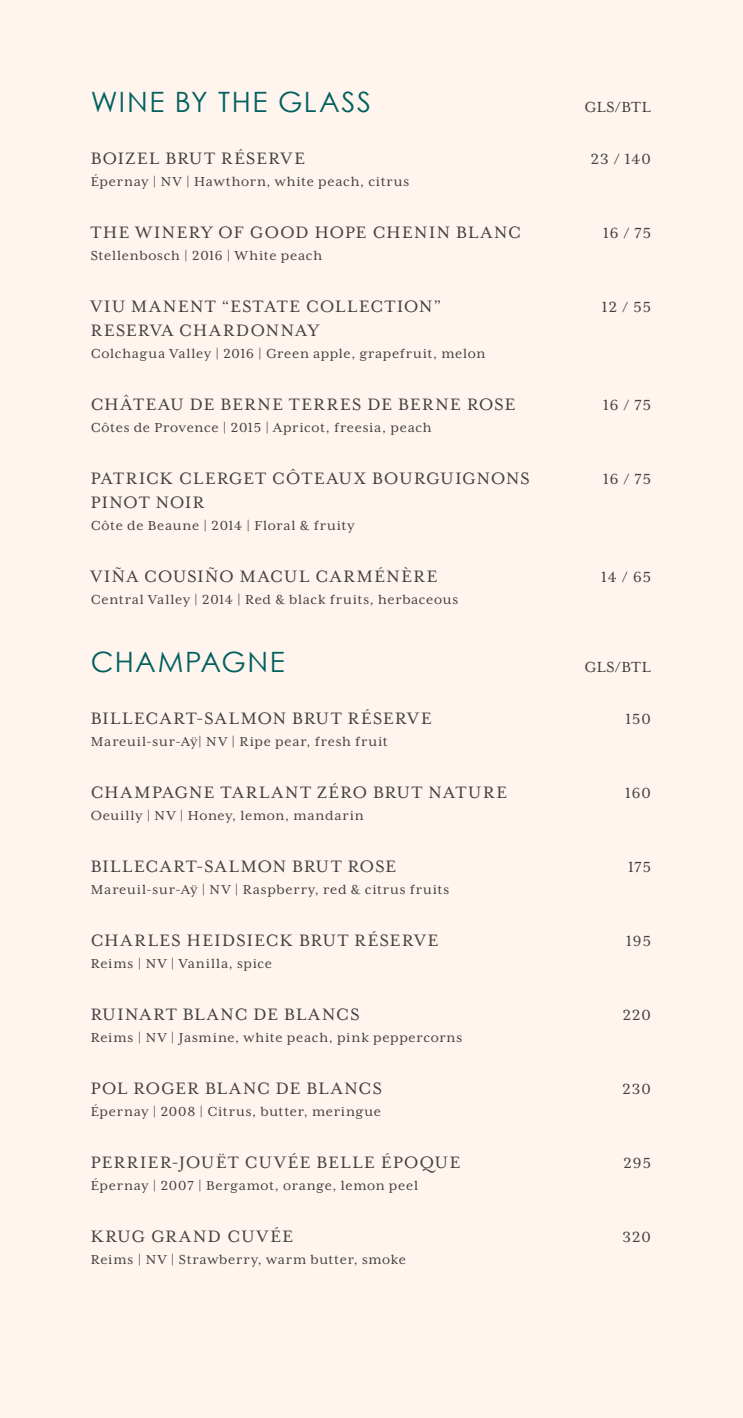
<style>
.page{position:relative;width:743px;height:1418px;background:#fff}
.page>*{position:absolute;margin:0;border:0;box-sizing:border-box;transform-origin:0 0}
.t1{font:28px "Century Gothic";letter-spacing:.055em;color:#00615f}
.t2{font:19px "Mrs Eaves XL Serif OT";letter-spacing:.085em;color:#414042}
.t3{font:19px "Mrs Eaves XL Serif OT";letter-spacing:.06em;color:#414042}
.t4{font:19px "Mrs Eaves XL Serif OT";letter-spacing:.05em;color:#414042}
.t5{font:16.8px "Mrs Eaves XL Serif OT";letter-spacing:.06em;color:#414042}
.t6{font:15px "Mrs Eaves XL Serif OT";letter-spacing:.05em;color:#414042}
</style>
<div class="page">
<div style="left:0;top:0;width:743px;height:1417px;background:#fff4ee"></div>
<h1 class="t1" style="left:91px;top:85px;width:282px">WINE BY THE GLASS</h1>
<p class="t5" style="left:584px;top:98px;width:68px">GLS/BTL</p>
<p class="t2" style="left:91px;top:149px;width:216px">Boizel Brut Réserve</p>
<p class="t5" style="left:590px;top:150px;width:62px">23 / 140</p>
<p class="t6" style="left:91px;top:174px;width:320px">Épernay | NV | Hawthorn, white peach, citrus</p>
<p class="t2" style="left:91px;top:223px;width:431px">The Winery of Good Hope Chenin Blanc</p>
<p class="t5" style="left:603px;top:224px;width:49px">16 / 75</p>
<p class="t6" style="left:91px;top:248px;width:233px">Stellenbosch | 2016 | White peach</p>
<p class="t2" style="left:91px;top:297px;width:153px">Viu Manent “Estat</p>
<p class="t2" style="left:289px;top:297px;width:31px">e Coll</p>
<p class="t2" style="left:359px;top:297px;width:84px">ection”</p>
<p class="t5" style="left:601px;top:298px;width:51px">12 / 55</p>
<p class="t2" style="left:91px;top:321px;width:104px">Reserva Cha</p>
<p class="t2" style="left:223px;top:321px;width:98px">rdonnay</p>
<p class="t6" style="left:91px;top:346px;width:396px">Colchagua Valley | 2016 | Green apple, grapefruit, melon</p>
<p class="t2" style="left:91px;top:395px;width:389px">Château de Berne Terres de Berne Ros</p>
<p class="t2" style="left:505px;top:395px;width:12px">e</p>
<p class="t5" style="left:603px;top:396px;width:49px">16 / 75</p>
<p class="t6" style="left:91px;top:420px;width:342px">Côtes de Provence | 2015 | Apricot, freesia, peach</p>
<p class="t2" style="left:91px;top:469px;width:12px">Pat</p>
<p class="t2" style="left:126px;top:469px;width:401px">rick Clerget Côteaux Bourguignons</p>
<p class="t5" style="left:603px;top:470px;width:49px">16 / 75</p>
<p class="t2" style="left:91px;top:493px;width:115px">Pinot Noir</p>
<p class="t6" style="left:91px;top:518px;width:266px">Côte de Beaune | 2014 | Floral &amp; fruity</p>
<p class="t2" style="left:91px;top:567px;width:348px">Viña Cousiño Macul Carménère</p>
<p class="t5" style="left:601px;top:568px;width:51px">14 / 65</p>
<p class="t6" style="left:91px;top:592px;width:369px">Central Valley | 2014 | Red &amp; black fruits, herbaceous</p>
<h1 class="t1" style="left:91px;top:645px;width:195px">CHAMPAGNE</h1>
<p class="t5" style="left:584px;top:658px;width:68px">GLS/BTL</p>
<p class="t2" style="left:91px;top:709px;width:342px">Billecart-Salmon Brut Réserve</p>
<p class="t5" style="left:625px;top:710px;width:27px">150</p>
<p class="t6" style="left:91px;top:734px;width:298px">Mareuil-sur-Aÿ| NV | Ripe pear, fresh fruit</p>
<p class="t2" style="left:91px;top:783px;width:15px">Cha</p>
<p class="t2" style="left:134px;top:783px;width:308px">mpagne Tarlant Zéro Brut Nat</p>
<p class="t2" style="left:468px;top:783px;width:40px">ure</p>
<p class="t5" style="left:625px;top:784px;width:27px">160</p>
<p class="t6" style="left:91px;top:808px;width:274px">Oeuilly | NV | Honey, lemon, mandarin</p>
<p class="t2" style="left:91px;top:857px;width:270px">Billecart-Salmon Brut Ros</p>
<p class="t2" style="left:385px;top:857px;width:12px">e</p>
<p class="t5" style="left:628px;top:858px;width:24px">175</p>
<p class="t6" style="left:91px;top:882px;width:360px">Mareuil-sur-Aÿ | NV | Raspberry, red &amp; citrus fruits</p>
<p class="t2" style="left:91px;top:931px;width:15px">Cha</p>
<p class="t2" style="left:134px;top:931px;width:305px">rles Heidsieck Brut Réserve</p>
<p class="t5" style="left:626px;top:932px;width:26px">195</p>
<p class="t6" style="left:91px;top:956px;width:183px">Reims | NV | Vanilla, spice</p>
<p class="t3" style="left:91px;top:1005px;width:266px">Ruinart Blanc de Blancs</p>
<p class="t5" style="left:623px;top:1006px;width:30px">220</p>
<p class="t6" style="left:91px;top:1030px;width:373px">Reims | NV | Jasmine, white peach, pink peppercorns</p>
<p class="t2" style="left:91px;top:1079px;width:13px">Pol</p>
<p class="t2" style="left:134px;top:1079px;width:15px">Rog</p>
<p class="t4" style="left:176px;top:1079px;width:203px">er Blanc de Blancs</p>
<p class="t5" style="left:622px;top:1080px;width:30px">230</p>
<p class="t6" style="left:91px;top:1104px;width:292px">Épernay | 2008 | Citrus, butter, meringue</p>
<p class="t2" style="left:91px;top:1153px;width:371px">Perrier-Jouët Cuvée Belle Époque</p>
<p class="t5" style="left:623px;top:1154px;width:29px">295</p>
<p class="t6" style="left:91px;top:1178px;width:329px">Épernay | 2007 | Bergamot, orange, lemon peel</p>
<p class="t2" style="left:91px;top:1227px;width:204px">Krug Grand Cuvée</p>
<p class="t5" style="left:622px;top:1228px;width:30px">320</p>
<p class="t6" style="left:91px;top:1252px;width:317px">Reims | NV | Strawberry, warm butter, smoke</p>
</div>
